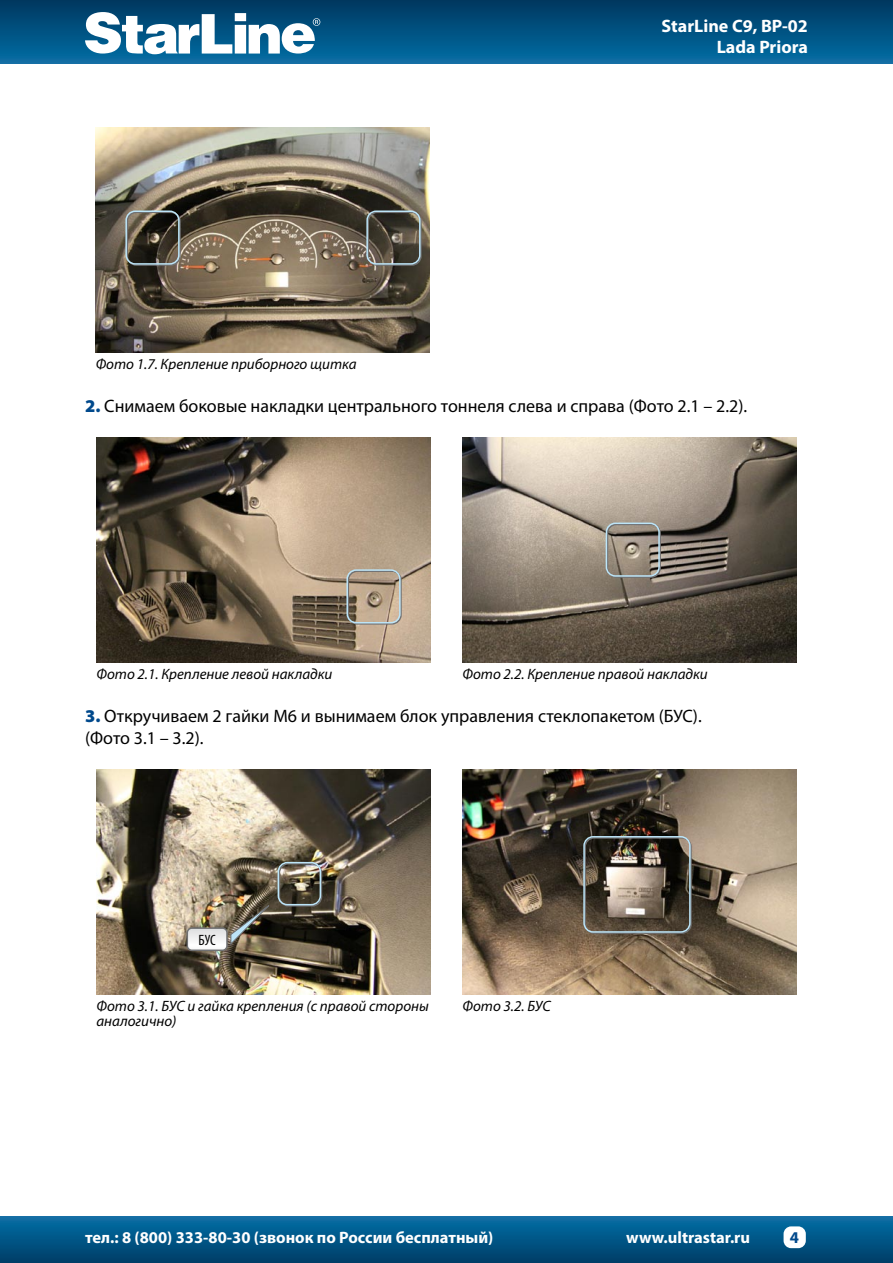
<style>
.page{position:relative;width:893px;height:1263px;background:#fff}
.page>*{position:absolute;margin:0;border:0;box-sizing:border-box;transform-origin:0 0}
.t1{font:18px/21.6px "Myriad Pro";color:#000}
.t2{font:700 18px/21.6px "Myriad Pro";color:#fff;text-align:right}
.t3{font:700 16.5px "Myriad Pro";color:#fff}
.t4{font:700 16.5px "Myriad Pro";color:#00498c}
.t5{font:italic 15px/15px "Myriad Pro";color:#000}
.t6{font:condensed 15px "Myriad Pro";color:#000}
.s1{font-weight:900;color:#00498c}
</style>
<div class="page">
<div style="left:0;top:0;width:893px;height:64px;background:linear-gradient(to bottom,#00375f,#066ea4)"></div>
<div style="left:0;top:1216px;width:893px;height:47px;background:linear-gradient(to bottom,#076fa7,#003d67)"></div>
<svg style="left:85px;top:12px;width:235px;height:42px"></svg>
<div style="left:783px;top:1226px;width:23px;height:22px;background:#fff;border-radius:8px"></div>
<img style="left:96px;top:128px;width:334px;height:224px">
<div style="left:127px;top:212px;width:54px;height:54px;border:2px solid #707173;border-radius:9px"></div>
<div style="left:125px;top:210px;width:55px;height:55px;border:2px solid #bce4f7;border-radius:9px"></div>
<div style="left:367px;top:212px;width:55px;height:54px;border:2px solid #707173;border-radius:9px"></div>
<div style="left:366px;top:210px;width:55px;height:55px;border:2px solid #bce4f7;border-radius:9px"></div>
<img style="left:96px;top:437px;width:334px;height:225px">
<img style="left:462px;top:437px;width:334px;height:225px">
<div style="left:348px;top:570px;width:54px;height:55px;border:2px solid #707173;border-radius:9px"></div>
<div style="left:346px;top:569px;width:55px;height:54px;border:2px solid #bce4f7;border-radius:9px"></div>
<div style="left:607px;top:524px;width:54px;height:54px;border:2px solid #707173;border-radius:9px"></div>
<div style="left:606px;top:522px;width:54px;height:55px;border:2px solid #bce4f7;border-radius:9px"></div>
<img style="left:96px;top:769px;width:334px;height:225px">
<img style="left:462px;top:769px;width:334px;height:225px">
<div style="left:279px;top:863px;width:43px;height:43px;border:2px solid #707173;border-radius:9px"></div>
<div style="left:278px;top:862px;width:43px;height:43px;border:2px solid #bce4f7;border-radius:9px"></div>
<div style="left:584px;top:837px;width:108px;height:97px;border:2px solid #707173;border-radius:9px"></div>
<div style="left:583px;top:836px;width:108px;height:97px;border:2px solid #bce4f7;border-radius:9px"></div>
<img style="left:187px;top:898px;width:90px;height:52px">
<div style="left:187px;top:927px;width:41px;height:24px;border:2px solid #707173;border-radius:4px"></div>
<p class="t2" style="left:662px;top:14px;width:148px">StarLine С9, BP-02<br>Lada Priora</p>
<p class="t5" style="left:96px;top:356px;width:263px">Фото 1.7. Крепление приборного щитка</p>
<p class="t1" style="left:85px;top:395px;width:664px"><span class="s1">2.</span> Снимаем боковые накладки центрального тоннеля слева и справа (Фото 2.1 – 2.2).</p>
<p class="t5" style="left:96px;top:666px;width:238px">Фото 2.1. Крепление левой накладки</p>
<p class="t5" style="left:462px;top:666px;width:247px">Фото 2.2. Крепление правой накладки</p>
<p class="t1" style="left:85px;top:705px;width:618px"><span class="s1">3.</span> Откручиваем 2 гайки М6 и вынимаем блок управления стеклопакетом (БУС). (Фото 3.1 – 3.2).</p>
<p class="t6" style="left:199px;top:931px;width:19px">БУС</p>
<p class="t5" style="left:96px;top:998px;width:334px">Фото 3.1. БУС и гайка крепления (с правой стороны аналогично)</p>
<p class="t5" style="left:462px;top:998px;width:90px">Фото 3.2. БУС</p>
<p class="t3" style="left:85px;top:1227px;width:410px">тел.: 8 (800) 333-80-30 (звонок по России бесплатный)</p>
<p class="t3" style="left:626px;top:1227px;width:125px">www.ultrastar.ru</p>
<p class="t4" style="left:790px;top:1226px;width:11px">4</p>
</div>
